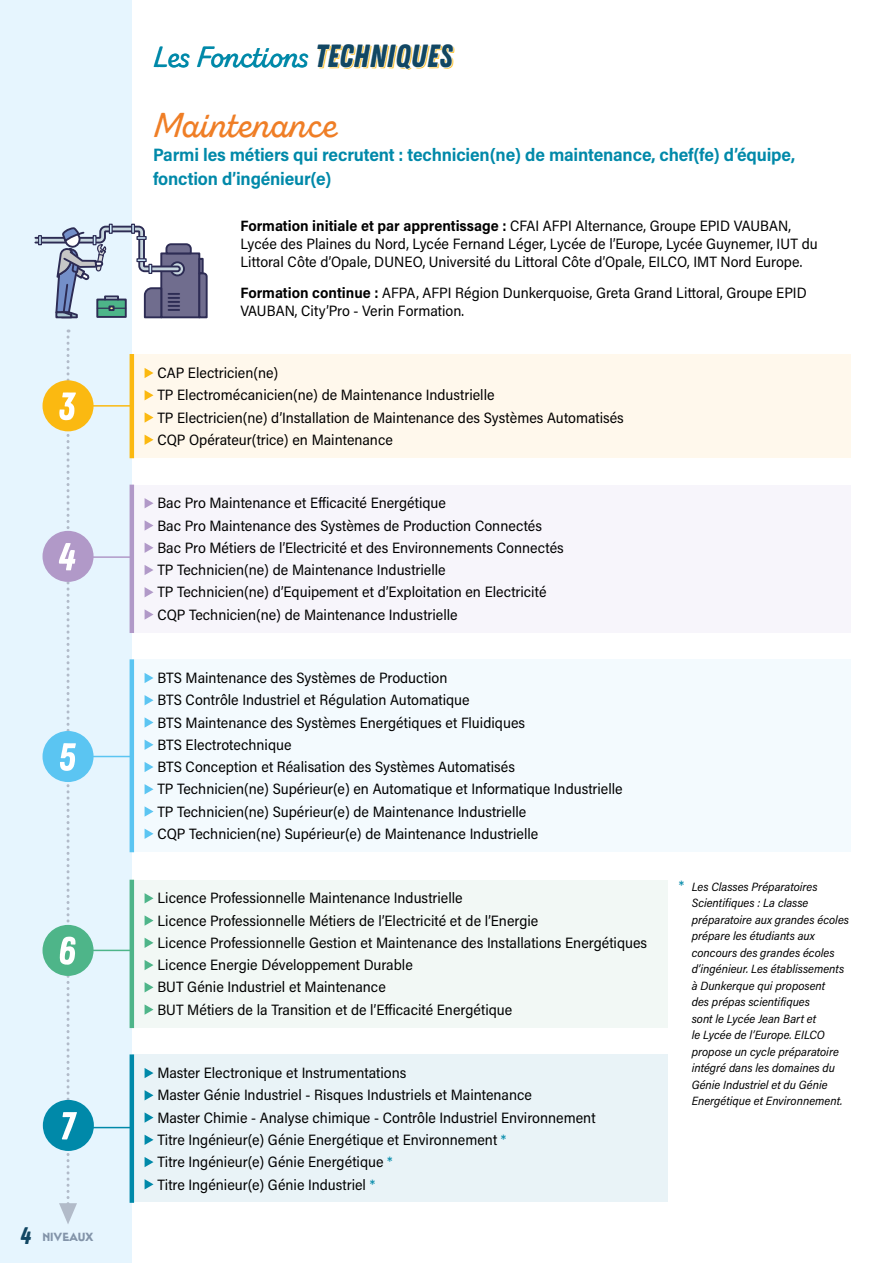
<style>
.page{position:relative;width:893px;height:1263px;background:#fff}
.page>*{position:absolute;margin:0;border:0;box-sizing:border-box;transform-origin:0 0}
.t1{font:34.5px "Zing Script Rust SB Demo Base";color:#ef7e26}
.t2{font:29.1px "Zing Script Rust SB Demo Base";color:#0089a9}
.t3{font:700 18px/24px "Acumin Pro Semi Cond";letter-spacing:-.01em;color:#0089a9}
.t4{font:15px/22.2px "Acumin Pro Semi Cond";color:#000}
.t5{font:italic 12px/16.5px "Acumin Pro Semi Cond";color:#000}
.t6{font:700 12px "Mendl Sans Dawn";letter-spacing:-.01em;color:#8394a9}
.s1{font-family:"Zing Rust Demo Base";font-weight:400;font-size:24px;color:#124763}
.s2{font-family:"Zing Rust Demo Sh 1";font-size:31.95px;color:#fbb911}
.s3{font-weight:700}
.s4{color:#0089a9}
.s5{font-style:normal;font-size:15px;color:#0089a9}
</style>
<div class="page">
<div style="left:0;top:0;width:132px;height:1263px;background:#e6f5fe"></div>
<div style="left:132px;top:354px;width:718px;height:104px;background:#fff8ec"></div>
<hr style="left:130px;top:354px;width:4px;height:104px;background:#fbb911">
<svg style="left:145px;top:368px;width:8px;height:10px"></svg>
<svg style="left:145px;top:390px;width:8px;height:10px"></svg>
<svg style="left:145px;top:412px;width:8px;height:11px"></svg>
<svg style="left:145px;top:435px;width:8px;height:10px"></svg>
<div style="left:132px;top:485px;width:718px;height:147px;background:#f7f5fb"></div>
<hr style="left:130px;top:485px;width:4px;height:148px;background:#b199c8">
<svg style="left:145px;top:498px;width:8px;height:10px"></svg>
<svg style="left:145px;top:520px;width:8px;height:11px"></svg>
<svg style="left:145px;top:543px;width:8px;height:10px"></svg>
<svg style="left:145px;top:565px;width:8px;height:10px"></svg>
<svg style="left:145px;top:587px;width:8px;height:10px"></svg>
<svg style="left:145px;top:609px;width:8px;height:11px"></svg>
<div style="left:132px;top:659px;width:718px;height:193px;background:#f3fafe"></div>
<hr style="left:130px;top:659px;width:4px;height:193px;background:#5bc5f2">
<svg style="left:145px;top:673px;width:8px;height:10px"></svg>
<svg style="left:145px;top:695px;width:8px;height:10px"></svg>
<svg style="left:145px;top:717px;width:8px;height:11px"></svg>
<svg style="left:145px;top:740px;width:8px;height:10px"></svg>
<svg style="left:145px;top:762px;width:8px;height:10px"></svg>
<svg style="left:145px;top:784px;width:8px;height:10px"></svg>
<svg style="left:145px;top:806px;width:8px;height:11px"></svg>
<svg style="left:145px;top:829px;width:8px;height:10px"></svg>
<div style="left:132px;top:880px;width:536px;height:147px;background:#f2f8f5"></div>
<hr style="left:130px;top:880px;width:4px;height:148px;background:#4eb589">
<svg style="left:145px;top:893px;width:8px;height:10px"></svg>
<svg style="left:145px;top:915px;width:8px;height:11px"></svg>
<svg style="left:145px;top:938px;width:8px;height:10px"></svg>
<svg style="left:145px;top:960px;width:8px;height:10px"></svg>
<svg style="left:145px;top:982px;width:8px;height:10px"></svg>
<svg style="left:145px;top:1004px;width:8px;height:11px"></svg>
<div style="left:132px;top:1054px;width:536px;height:148px;background:#e9f3f7"></div>
<hr style="left:130px;top:1054px;width:4px;height:149px;background:#0089a9">
<svg style="left:145px;top:1068px;width:8px;height:10px"></svg>
<svg style="left:145px;top:1090px;width:8px;height:10px"></svg>
<svg style="left:145px;top:1112px;width:8px;height:11px"></svg>
<svg style="left:145px;top:1135px;width:8px;height:10px"></svg>
<svg style="left:145px;top:1157px;width:8px;height:10px"></svg>
<svg style="left:145px;top:1179px;width:8px;height:10px"></svg>
<svg style="left:34px;top:224px;width:174px;height:95px"></svg>
<div style="left:43px;top:380px;width:51px;height:51px;background:#fbb911;border-radius:50%"></div>
<hr style="left:87px;top:405px;width:45px;height:2px;background:#fbb911">
<div style="left:43px;top:531px;width:51px;height:51px;background:#b199c8;border-radius:50%"></div>
<hr style="left:87px;top:556px;width:45px;height:2px;background:#b199c8">
<div style="left:43px;top:731px;width:51px;height:51px;background:#5bc5f2;border-radius:50%"></div>
<hr style="left:87px;top:756px;width:45px;height:1px;background:#5bc5f2">
<div style="left:43px;top:925px;width:51px;height:51px;background:#4eb589;border-radius:50%"></div>
<hr style="left:83px;top:950px;width:49px;height:1px;background:#4eb589">
<div style="left:43px;top:1100px;width:51px;height:51px;background:#0089a9;border-radius:50%"></div>
<svg style="left:59px;top:329px;width:18px;height:895px"></svg>
<hr style="left:84px;top:1127px;width:48px;height:1px;background:#0089a9">
<p class="t6" style="left:20px;top:1229px;width:75px"><span class="s1">4</span> NIVEAUX</p>
<h2 class="t2" style="left:153px;top:38px;width:301px">Les Fonctions <span class="s2">TECHNIQUES</span></h2>
<h1 class="t1" style="left:153px;top:104px;width:186px">Maintenance</h1>
<p class="t3" style="left:153px;top:142px;width:643px">Parmi les métiers qui recrutent : technicien(ne) de maintenance, chef(fe) d’équipe, fonction d’ingénieur(e)</p>
<p class="t4" style="left:240px;top:216px;width:579px;line-height:18px"><span class="s3">Formation initiale et par apprentissage :</span> CFAI AFPI Alternance, Groupe EPID VAUBAN,<br>Lycée des Plaines du Nord, Lycée Fernand Léger, Lycée de l’Europe, Lycée Guynemer, IUT du<br>Littoral Côte d’Opale, DUNEO, Université du Littoral Côte d’Opale, EILCO, IMT Nord Europe.</p>
<p class="t4" style="left:240px;top:283px;width:568px;line-height:18px"><span class="s3">Formation continue :</span> AFPA, AFPI Région Dunkerquoise, Greta Grand Littoral, Groupe EPID<br>VAUBAN, City’Pro - Verin Formation.</p>
<p class="t4" style="left:157px;top:361px;width:468px">CAP Electricien(ne)<br>TP Electromécanicien(ne) de Maintenance Industrielle<br>TP Electricien(ne) d’Installation de Maintenance des Systèmes Automatisés CQP Opérateur(trice) en Maintenance</p>
<p class="t4" style="left:157px;top:491px;width:408px">Bac Pro Maintenance et Efficacité Energétique<br>Bac Pro Maintenance des Systèmes de Production Connectés Bac Pro Métiers de l’Electricité et des Environnements Connectés TP Technicien(ne) de Maintenance Industrielle<br>TP Technicien(ne) d’Equipement et d’Exploitation en Electricité CQP Technicien(ne) de Maintenance Industrielle</p>
<p class="t4" style="left:157px;top:666px;width:467px">BTS Maintenance des Systèmes de Production<br>BTS Contrôle Industriel et Régulation Automatique<br>BTS Maintenance des Systèmes Energétiques et Fluidiques<br>BTS Electrotechnique<br>BTS Conception et Réalisation des Systèmes Automatisés<br>TP Technicien(ne) Supérieur(e) en Automatique et Informatique Industrielle TP Technicien(ne) Supérieur(e) de Maintenance Industrielle<br>CQP Technicien(ne) Supérieur(e) de Maintenance Industrielle</p>
<p class="t4" style="left:157px;top:886px;width:491px">Licence Professionnelle Maintenance Industrielle<br>Licence Professionnelle Métiers de l’Electricité et de l’Energie<br>Licence Professionnelle Gestion et Maintenance des Installations Energétiques Licence Energie Développement Durable<br>BUT Génie Industriel et Maintenance<br>BUT Métiers de la Transition et de l’Efficacité Energétique</p>
<p class="t4" style="left:157px;top:1061px;width:440px">Master Electronique et Instrumentations<br>Master Génie Industriel - Risques Industriels et Maintenance<br>Master Chimie - Analyse chimique - Contrôle Industriel Environnement Titre Ingénieur(e) Génie Energétique et Environnement <span class="s4">*<br></span>Titre Ingénieur(e) Génie Energétique <span class="s4">*<br></span>Titre Ingénieur(e) Génie Industriel <span class="s4">*</span></p>
<p class="t5" style="left:692px;top:878px;width:159px;text-indent:-13px"><span class="s5">*</span> Les Classes Préparatoires<br>Scientifiques : La classe préparatoire aux grandes écoles prépare les étudiants aux concours des grandes écoles d’ingénieur. Les établissements à Dunkerque qui proposent<br>des prépas scientifiques<br>sont le Lycée Jean Bart et<br>le Lycée de l’Europe. EILCO propose un cycle préparatoire intégré dans les domaines du<br>Génie Industriel et du Génie<br>Energétique et Environnement.</p>
</div>
